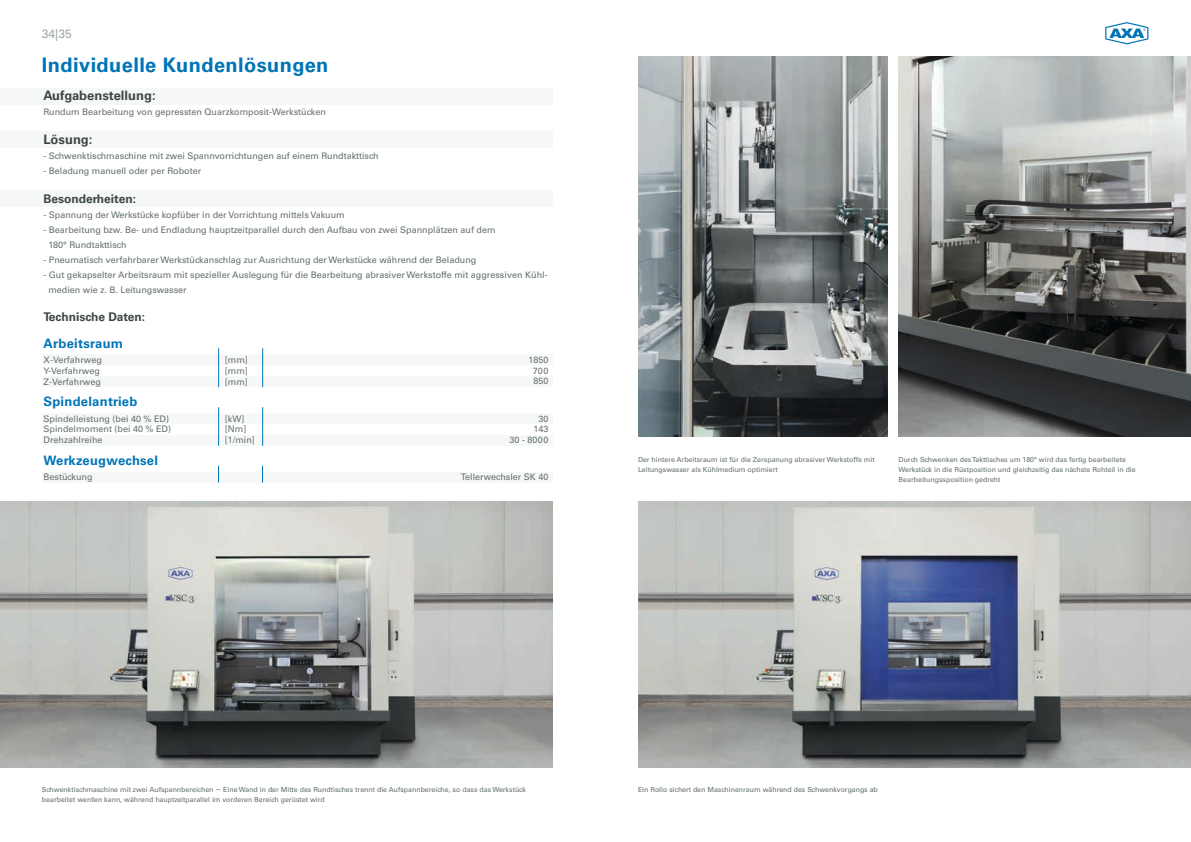
<style>
.page{position:relative;width:1191px;height:842px;background:#fff}
.page>*{position:absolute;margin:0;border:0;box-sizing:border-box;transform-origin:0 0}
.t1{font:700 20px "Univers LT";letter-spacing:.02em;color:#0074b7}
.t2{font:700 13px "Univers LT";letter-spacing:.02em;color:#0074b7}
.t3{font:700 13px "Univers LT";color:#3d4747}
.t4{font:700 12px "Univers LT";color:#3d4747}
.t5{font:12px "Univers LT";color:#9ea8aa}
.t6{font:9px/10.8px "Univers LT";color:#646f6f}
.t7{font:7px/10px "Univers LT";color:#646f6f}
.s1{font-family:"Verdana"}
</style>
<div class="page">
<div style="left:0;top:190px;width:553px;height:17px;background:#f6f7f7"></div>
<div style="left:0;top:88px;width:553px;height:16px;background:#f6f7f7"></div>
<div style="left:0;top:132px;width:553px;height:16px;background:#f6f7f7"></div>
<div style="left:42px;top:376px;width:511px;height:11px;background:#f6f7f7"></div>
<div style="left:42px;top:413px;width:511px;height:11px;background:#f6f7f7"></div>
<div style="left:42px;top:435px;width:511px;height:11px;background:#f6f7f7"></div>
<div style="left:42px;top:472px;width:511px;height:11px;background:#f6f7f7"></div>
<div style="left:42px;top:354px;width:511px;height:11px;background:#f6f7f7"></div>
<hr style="left:218px;top:348px;width:1px;height:39px;background:#0074b7">
<hr style="left:218px;top:407px;width:1px;height:39px;background:#0074b7">
<hr style="left:262px;top:348px;width:1px;height:39px;background:#0074b7">
<hr style="left:262px;top:407px;width:1px;height:39px;background:#0074b7">
<svg style="left:218px;top:466px;width:1px;height:17px"></svg>
<svg style="left:262px;top:466px;width:1px;height:17px"></svg>
<img style="left:898px;top:57px;width:293px;height:380px">
<img style="left:638px;top:57px;width:249px;height:380px">
<img style="left:0;top:502px;width:553px;height:266px">
<img style="left:638px;top:502px;width:553px;height:266px">
<svg style="left:1105px;top:22px;width:43px;height:22px"></svg>
<h3 class="t5" style="left:42px;top:27px;width:31px">34|35</h3>
<h1 class="t1" style="left:42px;top:53px;width:288px">Individuelle Kundenlösungen</h1>
<h2 class="t3" style="left:43px;top:88px;width:114px">Aufgabenstellung:</h2>
<p class="t6" style="left:43px;top:107px;width:284px">Rundum Bearbeitung von gepressten Quarzkomposit-Werkstücken</p>
<h2 class="t3" style="left:43px;top:132px;width:51px">Lösung:</h2>
<p class="t6" style="left:43px;top:151px;width:337px">- Schwenktischmaschine mit zwei Spannvorrichtungen auf einem Rundtakttisch</p>
<p class="t6" style="left:43px;top:166px;width:159px">- Beladung manuell oder per Roboter</p>
<h3 class="t4" style="left:43px;top:191px;width:94px">Besonderheiten:</h3>
<p class="t6" style="left:43px;top:209px;width:303px">- Spannung der Werkstücke kopfüber in der Vorrichtung mittels Vakuum</p>
<p class="t6" style="left:48px;top:222px;width:448px;line-height:15px;text-indent:-5px">- Bearbeitung bzw. Be- und Endladung hauptzeitparallel durch den Aufbau von zwei Spannplätzen auf dem<br>180° Rundtakttisch</p>
<p class="t6" style="left:43px;top:254px;width:434px">- Pneumatisch verfahrbarer Werkstückanschlag zur Ausrichtung der Werkstücke während der Beladung</p>
<p class="t6" style="left:48px;top:267px;width:501px;line-height:15px;text-indent:-5px">- Gut gekapselter Arbeitsraum mit spezieller Auslegung für die Bearbeitung abrasiver Werkstoffe mit aggressiven Kühl&shy;medien wie z. B. Leitungswasser</p>
<h3 class="t4" style="left:43px;top:310px;width:103px">Technische Daten:</h3>
<h2 class="t2" style="left:43px;top:335px;width:81px">Arbeitsraum</h2>
<p class="t6" style="left:43px;top:354px;width:60px">X-Verfahrweg<br>Y-Verfahrweg<br>Z-Verfahrweg</p>
<p class="t6" style="left:43px;top:413px;width:129px">Spindelleistung (bei 40 % ED)<br>Spindelmoment (bei 40 % ED)<br>Drehzahlreihe</p>
<h2 class="t2" style="left:43px;top:394px;width:95px">Spindelantrieb</h2>
<p class="t6" style="left:225px;top:354px;width:24px;text-align:justify">[mm] [mm] [mm]</p>
<p class="t6" style="left:225px;top:413px;width:31px">[kW] [Nm] [1/min]</p>
<p class="t6" style="left:528px;top:354px;width:21px;text-align:center">1850<br>700<br>850</p>
<p class="t6" style="left:509px;top:413px;width:40px;text-align:right">30<br>143<br>30 - 8000</p>
<h2 class="t2" style="left:43px;top:453px;width:116px">Werkzeugwechsel</h2>
<p class="t6" style="left:43px;top:471px;width:51px">Bestückung</p>
<p class="t6" style="left:461px;top:471px;width:89px">Tellerwechsler SK 40</p>
<p class="t7" style="left:638px;top:455px;width:238px">Der hintere Arbeitsraum ist für die Zerspanung abrasiver Werkstoffe mit<br>Leitungswasser als Kühlmedium optimiert</p>
<p class="t7" style="left:898px;top:455px;width:239px">Durch Schwenken des Takttisches um 180° wird das fertig bearbeitete<br>Werkstück in die Rüstposition und gleichzeitig das nächste Rohteil in die<br>Bearbeitungssposition gedreht</p>
<p class="t7" style="left:42px;top:785px;width:485px">Schwenktischmaschine mit zwei Aufspannbereichen <span class="s1">−</span> Eine Wand in der Mitte des Rundtisches trennt die Aufspannbereiche, so dass das Werkstück bearbeitet werden kann, während hauptzeitparallel im vorderen Bereich gerüstet wird</p>
<p class="t7" style="left:638px;top:785px;width:241px">Ein Rollo sichert den Maschinenraum während des Schwenkvorgangs ab</p>
</div>
